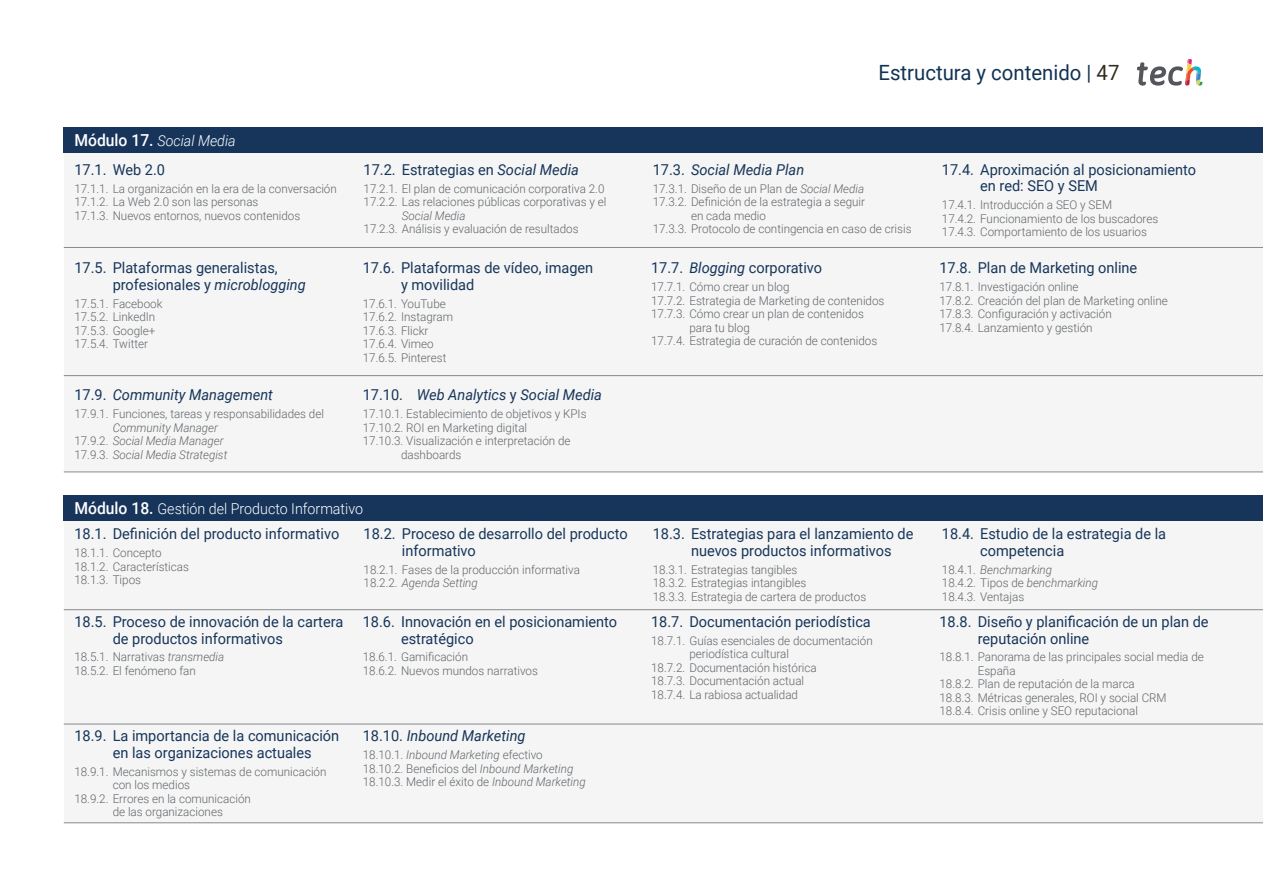
<style>
.page{position:relative;width:1263px;height:893px;background:#fff}
.page>*{position:absolute;margin:0;border:0;box-sizing:border-box;transform-origin:0 0}
.t1{font:21px "Roboto";color:#123352}
.t2{font:15px/16.5px "Roboto";color:#17355b}
.t3{font:italic 15px "Roboto";color:#17355b}
.t4{font:300 15px "Roboto";color:#fff;scale:.95 1}
.t5{font:italic 300 15px "Roboto";color:#fff;scale:.95 1}
.t6{font:300 12px/13.5px "Roboto";color:#61646a}
.t7{font:italic 300 12px/13.5px "Roboto";color:#61646a}
.s1{font-weight:500;font-style:normal;font-size:16.5px}
.s2{font-style:italic}
.s3{font-style:normal}
.s4{font-weight:500;font-size:16.5px}
.s5{color:#312e20}
</style>
<div class="page">
<div style="left:64px;top:153px;width:1199px;height:319px;background:#f4f5f4"></div>
<div style="left:64px;top:520px;width:1199px;height:303px;background:#f4f5f4"></div>
<div style="left:64px;top:128px;width:1199px;height:25px;background:#17355b"></div>
<div style="left:64px;top:495px;width:1199px;height:26px;background:#17355b"></div>
<hr style="left:64px;top:247px;width:1199px;height:1px;background:#878a8e">
<hr style="left:64px;top:609px;width:1199px;height:1px;background:#878a8e">
<hr style="left:64px;top:472px;width:1199px;height:1px;background:#878a8e">
<hr style="left:64px;top:822px;width:1199px;height:1px;background:#878a8e">
<hr style="left:64px;top:375px;width:1199px;height:1px;background:#878a8e">
<hr style="left:64px;top:724px;width:1199px;height:1px;background:#878a8e">
<svg style="left:1137px;top:59px;width:65px;height:27px"></svg>
<p class="t5" style="left:74px;top:130px;width:171px"><span class="s1">Módulo 17.</span> Social Media</p>
<p class="t2" style="left:74px;top:161px;width:92px">17.1. Web 2.0</p>
<p class="t6" style="left:74px;top:181px;width:264px">17.1.1. La organización en la era de la conversación<br>17.1.2. La Web 2.0 son las personas<br>17.1.3. Nuevos entornos, nuevos contenidos</p>
<p class="t2" style="left:113px;top:259px;width:195px;text-indent:-38px">17.5. Plataformas generalistas, profesionales y <span class="s2">microblogging</span></p>
<p class="t6" style="left:74px;top:296px;width:90px">17.5.1. Facebook<br>17.5.2. LinkedIn<br>17.5.3. Google+<br>17.5.4. Twitter</p>
<p class="t3" style="left:74px;top:384px;width:200px"><span class="s3">17.9.</span> Community Management</p>
<p class="t6" style="left:74px;top:407px;width:251px">17.9.1. Funciones, tareas y responsabilidades del</p>
<p class="t7" style="left:74px;top:420px;width:154px;text-indent:38px">Community Manager<br><span class="s3">17.9.2.</span> Social Media Manager<br><span class="s3">17.9.3.</span> Social Media Strategist</p>
<p class="t2" style="left:364px;top:161px;width:217px">17.2. Estrategias en <span class="s2">Social Media</span></p>
<p class="t6" style="left:364px;top:181px;width:244px">17.2.1. El plan de comunicación corporativa 2.0<br>17.2.2. Las relaciones públicas corporativas y el</p>
<p class="t7" style="left:402px;top:208px;width:65px">Social Media</p>
<p class="t6" style="left:364px;top:222px;width:217px">17.2.3. Análisis y evaluación de resultados</p>
<p class="t2" style="left:401px;top:259px;width:194px;text-indent:-38px">17.6. Plataformas de vídeo, imagen y movilidad</p>
<p class="t6" style="left:363px;top:296px;width:92px">17.6.1. YouTube<br>17.6.2. Instagram<br>17.6.3. Flickr<br>17.6.4. Vimeo<br>17.6.5. Pinterest</p>
<p class="t3" style="left:363px;top:384px;width:241px"><span class="s3">17.10.</span> Web Analytics <span class="s3">y</span> Social Media</p>
<p class="t6" style="left:363px;top:407px;width:225px">17.10.1. Establecimiento de objetivos y KPIs</p>
<p class="t6" style="left:363px;top:420px;width:166px">17.10.2. ROI en Marketing digital</p>
<p class="t6" style="left:363px;top:434px;width:209px">17.10.3. Visualización e interpretación de</p>
<p class="t6" style="left:401px;top:447px;width:62px">dashboards</p>
<p class="t4" style="left:74px;top:498px;width:305px"><span class="s4">Módulo 18.</span> Gestión del Producto Informativo</p>
<p class="t2" style="left:74px;top:525px;width:266px">18.1. Definición del producto informativo</p>
<p class="t6" style="left:74px;top:546px;width:116px">18.1.1. Concepto<br>18.1.2. Características<br>18.1.3. Tipos</p>
<p class="t2" style="left:113px;top:613px;width:232px;text-indent:-38px">18.5. Proceso de innovación de la cartera de productos informativos</p>
<p class="t6" style="left:74px;top:650px;width:151px">18.5.1. Narrativas <span class="s2">transmedia<br></span>18.5.2. El fenómeno fan</p>
<p class="t2" style="left:402px;top:525px;width:227px;text-indent:-38px">18.2. Proceso de desarrollo del producto informativo</p>
<p class="t6" style="left:364px;top:562px;width:218px">18.2.1. Fases de la producción informativa<br>18.2.2. <span class="s2">Agenda Setting</span></p>
<p class="t2" style="left:401px;top:613px;width:218px;text-indent:-38px">18.6. Innovación en el posicionamiento estratégico</p>
<p class="t6" style="left:363px;top:650px;width:177px">18.6.1. Gamificación<br>18.6.2. Nuevos mundos narrativos</p>
<p class="t2" style="left:113px;top:727px;width:228px;text-indent:-38px">18.9. La importancia de la comunicación en las organizaciones actuales</p>
<p class="t6" style="left:74px;top:764px;width:254px">18.9.1. Mecanismos y sistemas de comunicación</p>
<p class="t6" style="left:113px;top:777px;width:79px">con los medios</p>
<p class="t6" style="left:74px;top:791px;width:178px">18.9.2. Errores en la comunicación</p>
<p class="t6" style="left:113px;top:804px;width:112px">de las organizaciones</p>
<p class="t3" style="left:363px;top:725px;width:164px"><span class="s3">18.10.</span> Inbound Marketing</p>
<p class="t6" style="left:363px;top:747px;width:225px">18.10.1. <span class="s2">Inbound Marketing</span> efectivo<br>18.10.2. Beneficios del <span class="s2">Inbound Marketing<br></span>18.10.3. Medir el éxito de <span class="s2">Inbound Marketing</span></p>
<h1 class="t1" style="left:878px;top:57px;width:242px">Estructura y contenido | <span class="s5">47</span></h1>
<p class="t3" style="left:653px;top:159px;width:153px"><span class="s3">17.3.</span> Social Media Plan</p>
<p class="t6" style="left:653px;top:181px;width:213px">17.3.1. Diseño de un Plan de <span class="s2">Social Media</span></p>
<p class="t6" style="left:653px;top:195px;width:214px">17.3.2. Definición de la estrategia a seguir</p>
<p class="t6" style="left:691px;top:208px;width:76px">en cada medio</p>
<p class="t6" style="left:653px;top:222px;width:260px">17.3.3. Protocolo de contingencia en caso de crisis</p>
<p class="t2" style="left:651px;top:259px;width:173px">17.7. <span class="s2">Blogging</span> corporativo</p>
<p class="t6" style="left:651px;top:280px;width:140px">17.7.1. Cómo crear un blog</p>
<p class="t6" style="left:651px;top:293px;width:235px">17.7.2. Estrategia de Marketing de contenidos</p>
<p class="t6" style="left:651px;top:307px;width:214px">17.7.3. Cómo crear un plan de contenidos</p>
<p class="t6" style="left:689px;top:320px;width:62px">para tu blog</p>
<p class="t6" style="left:651px;top:334px;width:228px">17.7.4. Estrategia de curación de contenidos</p>
<p class="t2" style="left:980px;top:161px;width:217px;text-indent:-38px">17.4. Aproximación al posicionamiento en red: SEO y SEM</p>
<p class="t6" style="left:942px;top:198px;width:218px">17.4.1. Introducción a SEO y SEM<br>17.4.2. Funcionamiento de los buscadores<br>17.4.3. Comportamiento de los usuarios</p>
<p class="t2" style="left:939px;top:259px;width:199px">17.8. Plan de Marketing online</p>
<p class="t6" style="left:939px;top:280px;width:230px">17.8.1. Investigación online<br>17.8.2. Creación del plan de Marketing online 17.8.3. Configuración y activación<br>17.8.4. Lanzamiento y gestión</p>
<p class="t2" style="left:691px;top:525px;width:224px;text-indent:-38px">18.3. Estrategias para el lanzamiento de nuevos productos informativos</p>
<p class="t6" style="left:653px;top:562px;width:215px">18.3.1. Estrategias tangibles<br>18.3.2. Estrategias intangibles<br>18.3.3. Estrategia de cartera de productos</p>
<p class="t2" style="left:651px;top:613px;width:221px">18.7. Documentación periodística</p>
<p class="t6" style="left:651px;top:633px;width:223px">18.7.1. Guías esenciales de documentación</p>
<p class="t6" style="left:689px;top:647px;width:101px">periodística cultural</p>
<p class="t6" style="left:651px;top:660px;width:167px">18.7.2. Documentación histórica</p>
<p class="t6" style="left:651px;top:674px;width:155px">18.7.3. Documentación actual</p>
<p class="t6" style="left:651px;top:687px;width:148px">18.7.4. La rabiosa actualidad</p>
<p class="t2" style="left:980px;top:525px;width:187px;text-indent:-38px">18.4. Estudio de la estrategia de la competencia</p>
<p class="t6" style="left:942px;top:562px;width:158px">18.4.1. <span class="s2">Benchmarking<br></span>18.4.2. Tipos de <span class="s2">benchmarking<br></span>18.4.3. Ventajas</p>
<p class="t2" style="left:978px;top:613px;width:232px;text-indent:-38px">18.8. Diseño y planificación de un plan de reputación online</p>
<p class="t6" style="left:939px;top:650px;width:266px">18.8.1. Panorama de las principales social media de</p>
<p class="t6" style="left:978px;top:663px;width:39px">España</p>
<p class="t6" style="left:939px;top:677px;width:197px">18.8.2. Plan de reputación de la marca</p>
<p class="t6" style="left:939px;top:690px;width:229px">18.8.3. Métricas generales, ROI y social CRM</p>
<p class="t6" style="left:939px;top:704px;width:200px">18.8.4. Crisis online y SEO reputacional</p>
</div>
